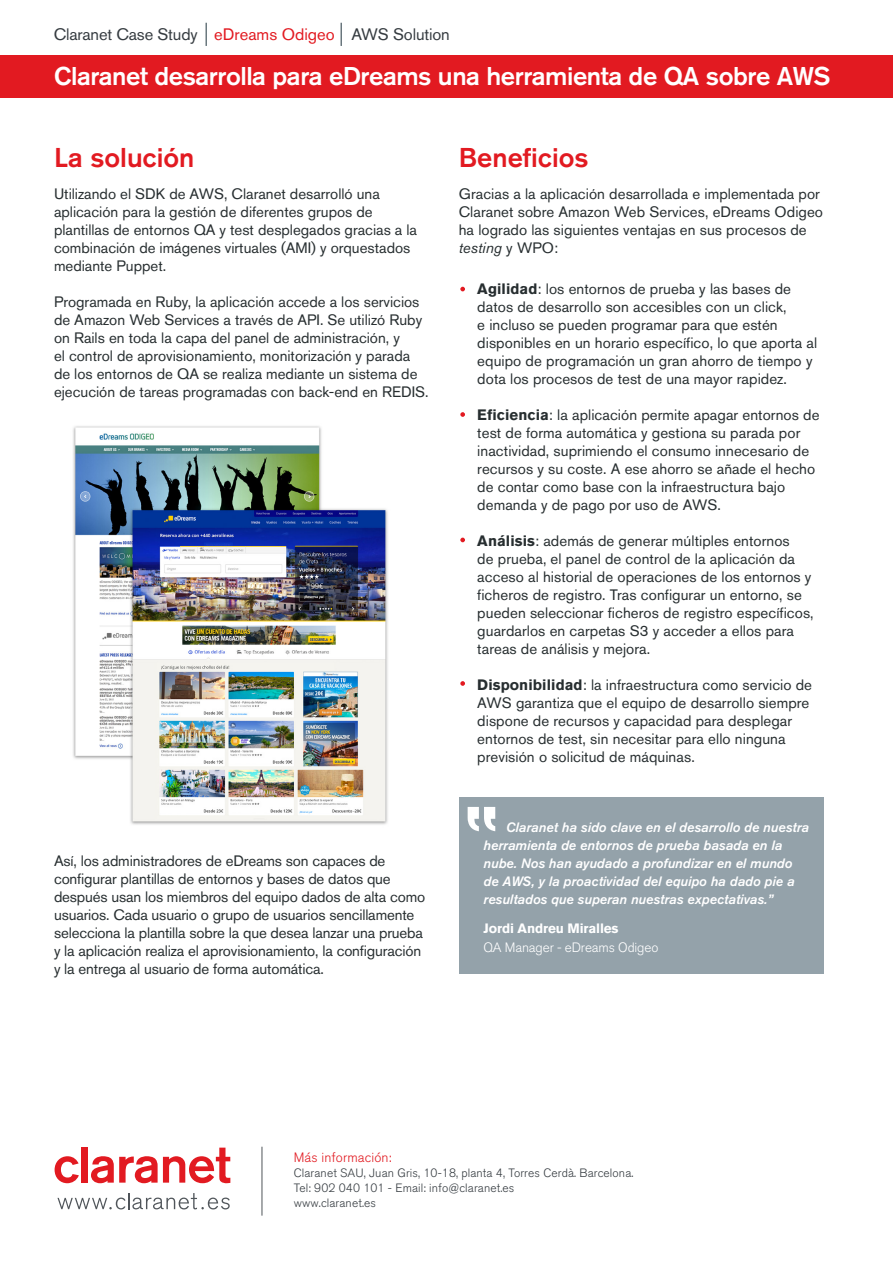
<style>
.page{position:relative;width:893px;height:1263px;background:#fff}
.page>*{position:absolute;margin:0;border:0;box-sizing:border-box;transform-origin:0 0}
.t1{font:500 27px "Akzidenz Grotesk BQ";color:#e21a21}
.t2{font:500 25.5px "Akzidenz Grotesk BQ";letter-spacing:-.02em;color:#fff}
.t3{font:16.5px "Akzidenz Grotesk BQ";letter-spacing:-.01em;color:#353b40}
.t4{font:15px/18px "Akzidenz Grotesk BQ";letter-spacing:.005em;color:#272e30}
.t5{font:italic 13.5px/18px "Akzidenz Grotesk BQ Med";color:#fff}
.t6{font:300 13.5px "Akzidenz Grotesk BQ";letter-spacing:-.01em;color:#fff}
.t7{font:700 13.5px "Akzidenz Grotesk BQ";letter-spacing:-.01em;color:#fff}
.t8{font:300 13.5px "Akzidenz Grotesk BQ";letter-spacing:.01em;color:#e21a21}
.t9{font:300 12px "Akzidenz Grotesk BQ";letter-spacing:.01em;color:#353b40}
.s1{color:#e21a21}
.s2{font-style:italic}
.s3{font-weight:700}
</style>
<div class="page">
<div style="left:0;top:55px;width:893px;height:43px;background:#e21a21"></div>
<div style="left:459px;top:797px;width:365px;height:176px;background:#94a2aa"></div>
<svg style="left:57px;top:1193px;width:173px;height:16px"></svg>
<svg style="left:55px;top:1156px;width:24px;height:27px"></svg>
<div style="left:81px;top:1147px;width:7px;height:35px;background:#e21a21"></div>
<svg style="left:91px;top:1147px;width:139px;height:36px"></svg>
<hr style="left:262px;top:1147px;width:1px;height:68px;background:#50555a">
<svg style="left:206px;top:23px;width:1px;height:23px"></svg>
<svg style="left:341px;top:23px;width:1px;height:23px"></svg>
<img style="left:73px;top:426px;width:315px;height:399px">
<svg style="left:460px;top:287px;width:5px;height:4px"></svg>
<svg style="left:460px;top:412px;width:5px;height:5px"></svg>
<svg style="left:460px;top:681px;width:5px;height:5px"></svg>
<svg style="left:460px;top:538px;width:5px;height:4px"></svg>
<p class="t3" style="left:54px;top:25px;width:397px">Claranet Case Study <span class="s1">eDreams Odigeo</span> AWS Solution</p>
<p class="t2" style="left:54px;top:60px;width:778px">Claranet desarrolla para eDreams una herramienta de QA sobre AWS</p>
<p class="t1" style="left:54px;top:141px;width:142px">La solución</p>
<p class="t1" style="left:459px;top:141px;width:131px">Beneficios</p>
<p class="t4" style="left:54px;top:185px;width:365px">Utilizando el SDK de AWS, Claranet desarrolló una aplicación para la gestión de diferentes grupos de plantillas de entornos QA y test desplegados gracias a la combinación de imágenes virtuales (AMI) y orquestados mediante Puppet.</p>
<p class="t4" style="left:54px;top:293px;width:376px">Programada en Ruby, la aplicación accede a los servicios de Amazon Web Services a través de API. Se utilizó Ruby on Rails en toda la capa del panel de administración, y<br>el control de aprovisionamiento, monitorización y parada de los entornos de QA se realiza mediante un sistema de ejecución de tareas programadas con back-end en REDIS.</p>
<p class="t4" style="left:459px;top:185px;width:366px">Gracias a la aplicación desarrollada e implementada por Claranet sobre Amazon Web Services, eDreams Odigeo ha logrado las siguientes ventajas en sus procesos de <span class="s2">testing</span> y WPO:</p>
<p class="t4" style="left:477px;top:279px;width:341px"><span class="s3">Agilidad</span>: los entornos de prueba y las bases de datos de desarrollo son accesibles con un click,<br>e incluso se pueden programar para que estén disponibles en un horario específico, lo que aporta al equipo de programación un gran ahorro de tiempo y dota los procesos de test de una mayor rapidez.</p>
<p class="t4" style="left:477px;top:405px;width:344px"><span class="s3">Eficiencia</span>: la aplicación permite apagar entornos de test de forma automática y gestiona su parada por inactividad, suprimiendo el consumo innecesario de recursos y su coste. A ese ahorro se añade el hecho de contar como base con la infraestructura bajo demanda y de pago por uso de AWS.</p>
<p class="t4" style="left:477px;top:531px;width:338px"><span class="s3">Análisis</span>: además de generar múltiples entornos<br>de prueba, el panel de control de la aplicación da acceso al historial de operaciones de los entornos y ficheros de registro. Tras configurar un entorno, se pueden seleccionar ficheros de registro específicos, guardarlos en carpetas S3 y acceder a ellos para tareas de análisis y mejora.</p>
<p class="t4" style="left:477px;top:675px;width:336px"><span class="s3">Disponibilidad</span>: la infraestructura como servicio de AWS garantiza que el equipo de desarrollo siempre dispone de recursos y capacidad para desplegar entornos de test, sin necesitar para ello ninguna previsión o solicitud de máquinas.</p>
<p class="t4" style="left:54px;top:851px;width:373px">Así, los administradores de eDreams son capaces de configurar plantillas de entornos y bases de datos que después usan los miembros del equipo dados de alta como usuarios. Cada usuario o grupo de usuarios sencillamente selecciona la plantilla sobre la que desea lanzar una prueba y la aplicación realiza el aprovisionamiento, la configuración y la entrega al usuario de forma automática.</p>
<p class="t5" style="left:484px;top:818px;width:327px;text-indent:23px">Claranet ha sido clave en el desarrollo de nuestra herramienta de entornos de prueba basada en la nube. Nos han ayudado a profundizar en el mundo de AWS, y la proactividad del equipo ha dado pie a resultados que superan nuestras expectativas.”</p>
<p class="t7" style="left:484px;top:920px;width:137px">Jordi Andreu Miralles</p>
<p class="t6" style="left:484px;top:940px;width:176px">QA Manager - eDreams Odigeo</p>
<p class="t8" style="left:294px;top:1150px;width:99px">Más información:</p>
<p class="t9" style="left:294px;top:1166px;width:341px">Claranet SAU, Juan Gris, 10-18, planta 4, Torres Cerdà. Barcelona.</p>
<p class="t9" style="left:294px;top:1181px;width:222px">Tel: 902 040 101 - Email: info@claranet.es</p>
<p class="t9" style="left:294px;top:1196px;width:84px">www.claranet.es</p>
</div>
